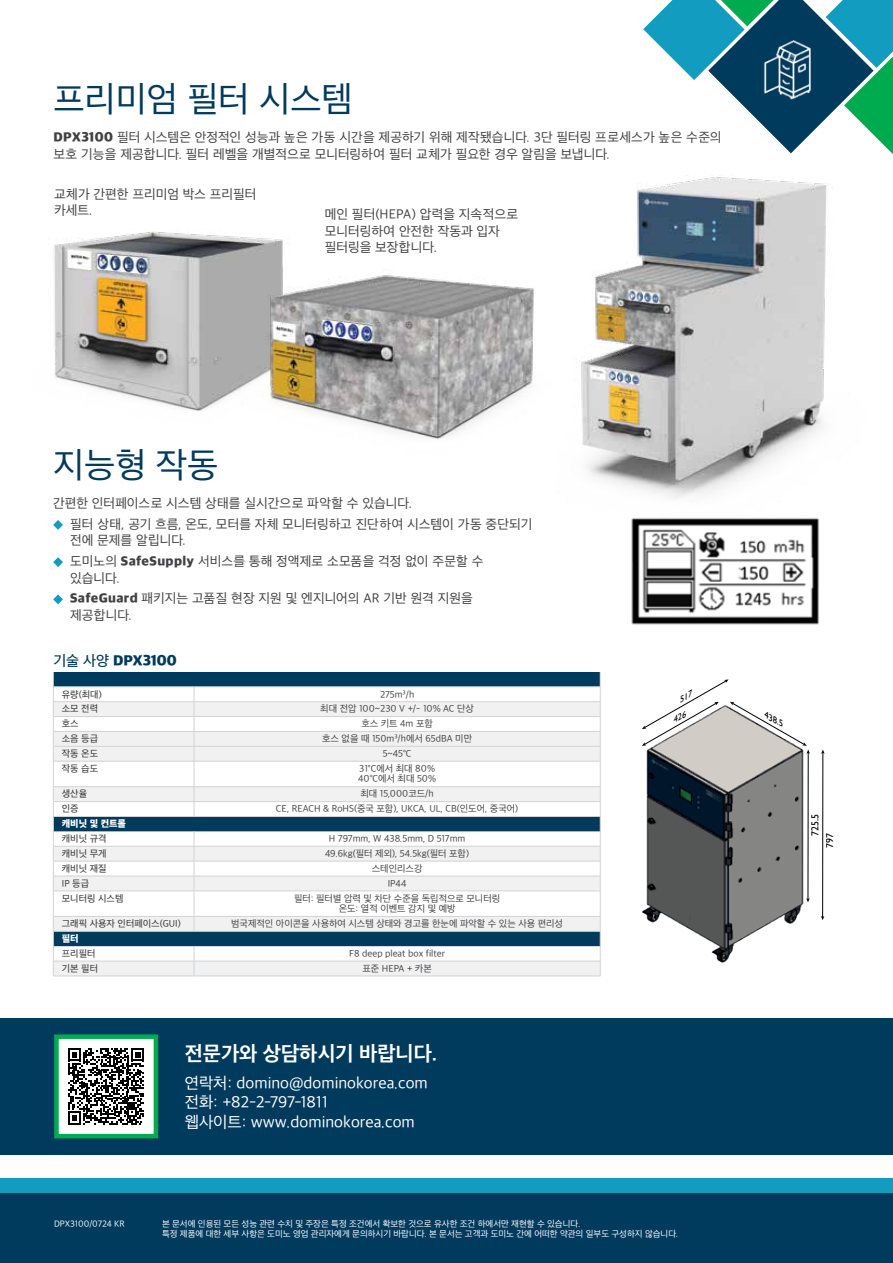
<style>
.page{position:relative;width:893px;height:1263px;background:#fff}
.page>*{position:absolute;margin:0;border:0;box-sizing:border-box;transform-origin:0 0}
.t1{font:36px "Apple SD Gothic Neo";color:#003a5d}
.t2{font:700 21px "Apple SD Gothic Neo";color:#fff}
.t3{font:16.5px/19.5px "Apple SD Gothic Neo";color:#fff}
.t4{font:800 15px "Apple SD Gothic Neo";color:#003a5d}
.t5{font:13.5px/16.5px "Apple SD Gothic Neo";color:#414042}
.t6{font:10.2px "Gill Sans";color:#000;scale:.95 1}
.t7{font:9.75px/10.5px "Apple SD Gothic Neo";color:#414042}
.t8{font:500 9.75px "Apple SD Gothic Neo";color:#414042}
.t9{font:800 9.75px "Apple SD Gothic Neo";color:#fff}
.t10{font:9px/9.8px "Apple SD Gothic Neo";color:#fff}
.t11{font:italic 8.55px "Gill Sans";color:#000;scale:1.1 1}
.s1{font-weight:800}
.s2{font-weight:500}
</style>
<div class="page">
<svg style="left:643px;top:0;width:250px;height:154px"></svg>
<div style="left:0;top:1018px;width:893px;height:137px;background:#003a5d"></div>
<div style="left:0;top:1193px;width:893px;height:70px;background:#003a5d"></div>
<div style="left:0;top:1178px;width:893px;height:15px;background:#129dc0"></div>
<svg style="left:53px;top:520px;width:10px;height:10px"></svg>
<svg style="left:53px;top:557px;width:10px;height:10px"></svg>
<svg style="left:53px;top:594px;width:10px;height:10px"></svg>
<div style="left:53px;top:672px;width:547px;height:15px;background:#003a5d"></div>
<svg style="left:54px;top:702px;width:546px;height:274px;fill:#f1f1f2"></svg>
<svg style="left:54px;top:817px;width:546px;height:129px"></svg>
<hr style="left:53px;top:686px;width:141px;height:1px;background:#d1d3d4">
<hr style="left:194px;top:686px;width:406px;height:1px;background:#d1d3d4">
<hr style="left:53px;top:701px;width:141px;height:1px;background:#d1d3d4">
<hr style="left:194px;top:701px;width:406px;height:1px;background:#d1d3d4">
<hr style="left:53px;top:716px;width:141px;height:1px;background:#d1d3d4">
<hr style="left:194px;top:716px;width:406px;height:1px;background:#d1d3d4">
<hr style="left:53px;top:731px;width:141px;height:1px;background:#d1d3d4">
<hr style="left:194px;top:731px;width:406px;height:1px;background:#d1d3d4">
<hr style="left:53px;top:746px;width:141px;height:1px;background:#d1d3d4">
<hr style="left:194px;top:746px;width:406px;height:1px;background:#d1d3d4">
<hr style="left:53px;top:761px;width:141px;height:1px;background:#d1d3d4">
<hr style="left:194px;top:761px;width:406px;height:1px;background:#d1d3d4">
<hr style="left:53px;top:786px;width:141px;height:1px;background:#d1d3d4">
<hr style="left:194px;top:786px;width:406px;height:1px;background:#d1d3d4">
<hr style="left:53px;top:801px;width:141px;height:1px;background:#d1d3d4">
<hr style="left:194px;top:801px;width:406px;height:1px;background:#d1d3d4">
<svg style="left:194px;top:687px;width:1px;height:129px"></svg>
<hr style="left:53px;top:816px;width:141px;height:1px;background:#d1d3d4">
<hr style="left:194px;top:816px;width:406px;height:1px;background:#d1d3d4">
<hr style="left:53px;top:846px;width:141px;height:1px;background:#d1d3d4">
<hr style="left:194px;top:846px;width:406px;height:1px;background:#d1d3d4">
<hr style="left:53px;top:861px;width:141px;height:1px;background:#d1d3d4">
<hr style="left:194px;top:861px;width:406px;height:1px;background:#d1d3d4">
<hr style="left:53px;top:876px;width:141px;height:1px;background:#d1d3d4">
<hr style="left:194px;top:876px;width:406px;height:1px;background:#d1d3d4">
<hr style="left:53px;top:891px;width:141px;height:1px;background:#d1d3d4">
<hr style="left:194px;top:891px;width:406px;height:1px;background:#d1d3d4">
<hr style="left:53px;top:916px;width:141px;height:1px;background:#d1d3d4">
<hr style="left:194px;top:916px;width:406px;height:1px;background:#d1d3d4">
<svg style="left:194px;top:831px;width:1px;height:100px"></svg>
<hr style="left:53px;top:931px;width:141px;height:1px;background:#d1d3d4">
<hr style="left:194px;top:931px;width:406px;height:1px;background:#d1d3d4">
<hr style="left:53px;top:961px;width:141px;height:1px;background:#d1d3d4">
<svg style="left:53px;top:672px;width:1px;height:304px"></svg>
<hr style="left:194px;top:961px;width:406px;height:1px;background:#d1d3d4">
<svg style="left:194px;top:946px;width:1px;height:30px"></svg>
<svg style="left:600px;top:672px;width:1px;height:304px"></svg>
<hr style="left:53px;top:976px;width:141px;height:1px;background:#d1d3d4">
<hr style="left:194px;top:976px;width:406px;height:1px;background:#d1d3d4">
<img style="left:755px;top:36px;width:66px;height:66px">
<img style="left:631px;top:523px;width:188px;height:102px">
<img style="left:642px;top:754px;width:183px;height:209px">
<hr style="left:808px;top:752px;width:1px;height:147px;background:#000">
<svg style="left:806px;top:898px;width:4px;height:4px"></svg>
<hr style="left:822px;top:752px;width:1px;height:165px;background:#000">
<svg style="left:821px;top:916px;width:3px;height:4px"></svg>
<svg style="left:821px;top:749px;width:4px;height:5px"></svg>
<img style="left:579px;top:177px;width:248px;height:346px">
<img style="left:54px;top:231px;width:236px;height:180px">
<img style="left:242px;top:270px;width:294px;height:169px">
<svg style="left:54px;top:1034px;width:105px;height:105px;background:#84a193"></svg>
<svg style="left:642px;top:679px;width:168px;height:75px"></svg>
<h1 class="t1" style="left:53px;top:75px;width:301px">프리미엄 필터 시스템</h1>
<p class="t5" style="left:53px;top:128px;width:670px"><span class="s1">DPX3100</span> 필터 시스템은 안정적인 성능과 높은 가동 시간을 제공하기 위해 제작됐습니다. 3단 필터링 프로세스가 높은 수준의 보호 기능을 제공합니다. 필터 레벨을 개별적으로 모니터링하여 필터 교체가 필요한 경우 알림을 보냅니다.</p>
<p class="t5" style="left:54px;top:185px;width:204px">교체가 간편한 프리미엄 박스 프리필터 카세트.</p>
<p class="t5" style="left:325px;top:205px;width:195px">메인 필터(HEPA) 압력을 지속적으로 모니터링하여 안전한 작동과 입자 필터링을 보장합니다.</p>
<h1 class="t1" style="left:53px;top:441px;width:167px">지능형 작동</h1>
<p class="t5" style="left:70px;top:492px;width:464px;line-height:20.7px;text-indent:-17px">간편한 인터페이스로 시스템 상태를 실시간으로 파악할 수 있습니다.<br>필터 상태, 공기 흐름, 온도, 모터를 자체 모니터링하고 진단하여 시스템이 가동 중단되기</p>
<p class="t5" style="left:70px;top:529px;width:415px;line-height:20.7px">전에 문제를 알립니다.<br>도미노의 <span class="s1">SafeSupply</span> 서비스를 통해 정액제로 소모품을 걱정 없이 주문할 수</p>
<p class="t5" style="left:70px;top:567px;width:404px;line-height:20.7px">있습니다.<br><span class="s1">SafeGuard</span> 패키지는 고품질 현장 지원 및 엔지니어의 AR 기반 원격 지원을</p>
<p class="t5" style="left:70px;top:606px;width:63px">제공합니다.</p>
<p class="t4" style="left:53px;top:649px;width:125px"><span class="s2">기술 사양</span> DPX3100</p>
<p class="t8" style="left:62px;top:687px;width:41px">유량(최대)</p>
<p class="t7" style="left:380px;top:688px;width:36px">275m³/h</p>
<p class="t8" style="left:62px;top:702px;width:38px">소모 전력</p>
<p class="t7" style="left:320px;top:703px;width:155px">최대 전압 100~230 V +/- 10% AC 단상</p>
<p class="t8" style="left:62px;top:717px;width:18px">호스</p>
<p class="t7" style="left:361px;top:718px;width:73px">호스 키트 4m 포함</p>
<p class="t8" style="left:62px;top:732px;width:38px">소음 등급</p>
<p class="t7" style="left:322px;top:733px;width:151px">호스 없을 때 150m³/h에서 65dBA 미만</p>
<p class="t8" style="left:62px;top:747px;width:38px">작동 온도</p>
<p class="t7" style="left:383px;top:748px;width:30px">5~45°C</p>
<p class="t8" style="left:62px;top:762px;width:38px">작동 습도</p>
<p class="t7" style="left:358px;top:763px;width:79px">31°C에서 최대 80%<br>40°C에서 최대 50%</p>
<p class="t8" style="left:62px;top:787px;width:27px">생산율</p>
<p class="t7" style="left:361px;top:788px;width:75px">최대 15,000코드/h</p>
<p class="t8" style="left:62px;top:802px;width:18px">인증</p>
<p class="t7" style="left:276px;top:803px;width:244px">CE, REACH &amp; RoHS(중국 포함), UKCA, UL, CB(인도어, 중국어)</p>
<p class="t9" style="left:62px;top:816px;width:66px">캐비닛 및 컨트롤</p>
<p class="t8" style="left:62px;top:832px;width:46px">캐비닛 규격</p>
<p class="t7" style="left:329px;top:833px;width:138px">H 797mm, W 438.5mm, D 517mm</p>
<p class="t8" style="left:62px;top:847px;width:46px">캐비닛 무게</p>
<p class="t7" style="left:325px;top:848px;width:146px">49.6kg(필터 제외), 54.5kg(필터 포함)</p>
<p class="t8" style="left:62px;top:862px;width:46px">캐비닛 재질</p>
<p class="t7" style="left:372px;top:863px;width:52px">스테인리스강</p>
<p class="t8" style="left:62px;top:876px;width:29px">IP 등급</p>
<p class="t7" style="left:388px;top:877px;width:20px">IP44</p>
<p class="t8" style="left:62px;top:891px;width:63px">모니터링 시스템</p>
<p class="t7" style="left:294px;top:892px;width:208px;text-align:center">필터: 필터별 압력 및 차단 수준을 독립적으로 모니터링 온도: 열적 이벤트 감지 및 예방</p>
<p class="t8" style="left:62px;top:917px;width:121px">그래픽 사용자 인터페이스(GUI)</p>
<p class="t7" style="left:231px;top:918px;width:333px">범국제적인 아이콘을 사용하여 시스템 상태와 경고를 한눈에 파악할 수 있는 사용 편리성</p>
<p class="t9" style="left:62px;top:931px;width:18px">필터</p>
<p class="t8" style="left:62px;top:947px;width:35px">프리필터</p>
<p class="t7" style="left:349px;top:948px;width:98px">F8 deep pleat box filter</p>
<p class="t8" style="left:62px;top:961px;width:38px">기본 필터</p>
<p class="t7" style="left:362px;top:962px;width:71px">표준 HEPA + 카본</p>
<h2 class="t2" style="left:185px;top:1038px;width:254px">전문가와 상담하시기 바랍니다.</h2>
<p class="t3" style="left:185px;top:1072px;width:244px">연락처: domino@dominokorea.com 전화: +82-2-797-1811<br>웹사이트: www.dominokorea.com</p>
<p class="t10" style="left:54px;top:1219px;width:72px">DPX3100/0724 KR</p>
<p class="t10" style="left:162px;top:1219px;width:518px">본 문서에 인용된 모든 성능 관련 수치 및 주장은 특정 조건에서 확보한 것으로 유사한 조건 하에서만 재현할 수 있습니다.<br>특정 제품에 대한 세부 사항은 도미노 영업 관리자에게 문의하시기 바랍니다. 본 문서는 고객과 도미노 간에 어떠한 약관의 일부도 구성하지 않습니다.</p>
<p class="t11" style="left:768px;top:710px;width:21px;rotate:27deg">438.5</p>
<p class="t6" style="left:809px;top:836px;width:24px;rotate:-90deg">725.5</p>
<p class="t6" style="left:824px;top:848px;width:17px;rotate:-90deg">797</p>
</div>
